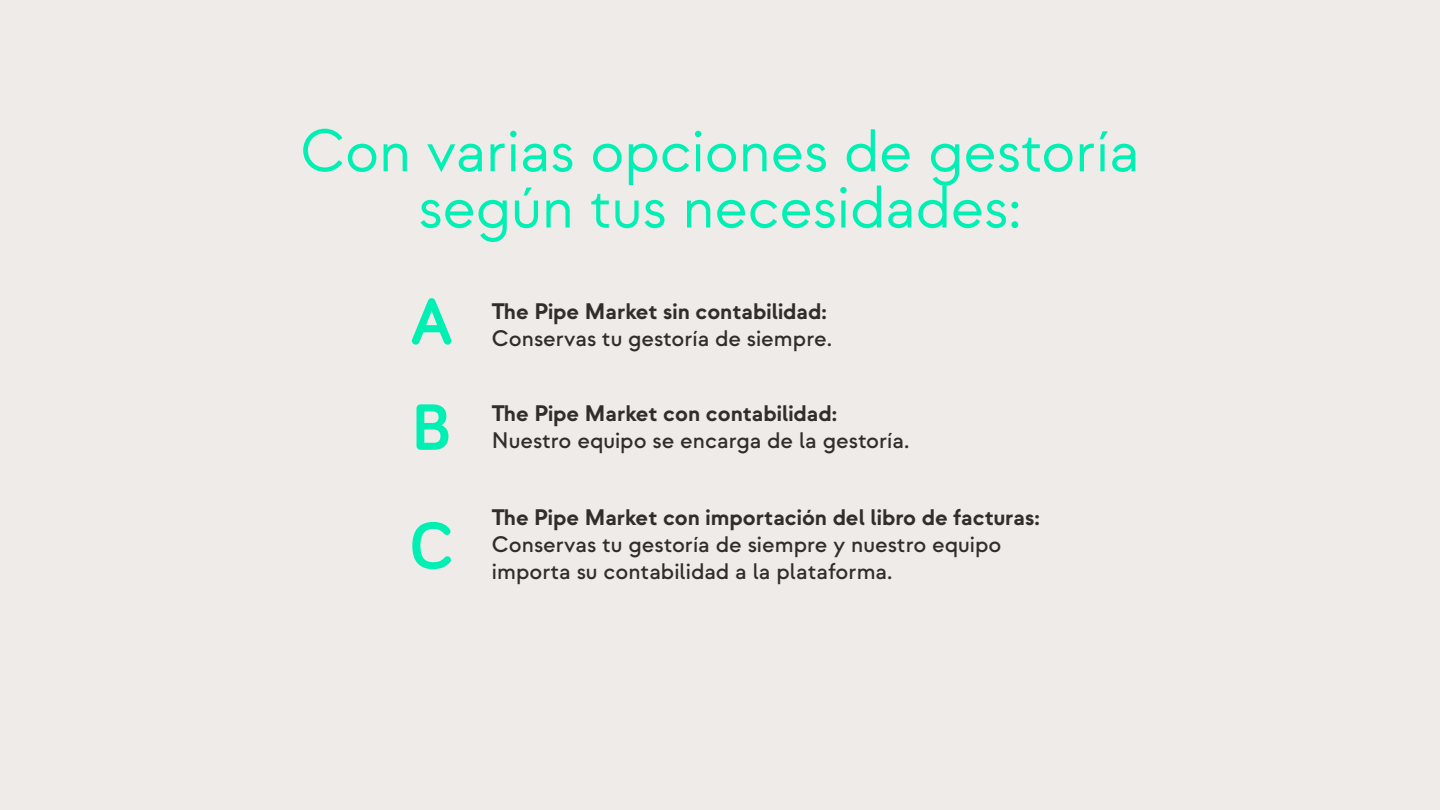
<style>
.page{position:relative;width:1440px;height:810px;background:#eeebe9}
.page>*{position:absolute;margin:0;border:0;box-sizing:border-box;transform-origin:0 0}
.t1{font:700 67.5px/105.7px "Bariol";color:#00f0b4}
.t2{font:60px/56.2px "Strawford";letter-spacing:-.01em;color:#00f0b4;text-align:center}
.t3{font:500 22.5px/27px "Strawford";color:#312d2a}
.t4{font:700 22.5px "Strawford";color:#312d2a}
</style>
<div class="page">
<h2 class="t2" style="left:300px;top:124px;width:841px">Con varias opciones de gestoría según tus necesidades:</h2>
<h1 class="t1" style="left:411px;top:266px;width:44px">A<br>B</h1>
<h1 class="t1" style="left:410px;top:490px;width:45px">C</h1>
<p class="t4" style="left:492px;top:297px;width:336px">The Pipe Market sin contabilidad:</p>
<p class="t3" style="left:492px;top:325px;width:342px">Conservas tu gestoría de siempre.</p>
<p class="t4" style="left:492px;top:400px;width:347px">The Pipe Market con contabilidad:</p>
<p class="t3" style="left:492px;top:428px;width:419px">Nuestro equipo se encarga de la gestoría.</p>
<p class="t4" style="left:492px;top:503px;width:549px">The Pipe Market con importación del libro de facturas:</p>
<p class="t3" style="left:492px;top:531px;width:511px">Conservas tu gestoría de siempre y nuestro equipo importa su contabilidad a la plataforma.</p>
</div>
